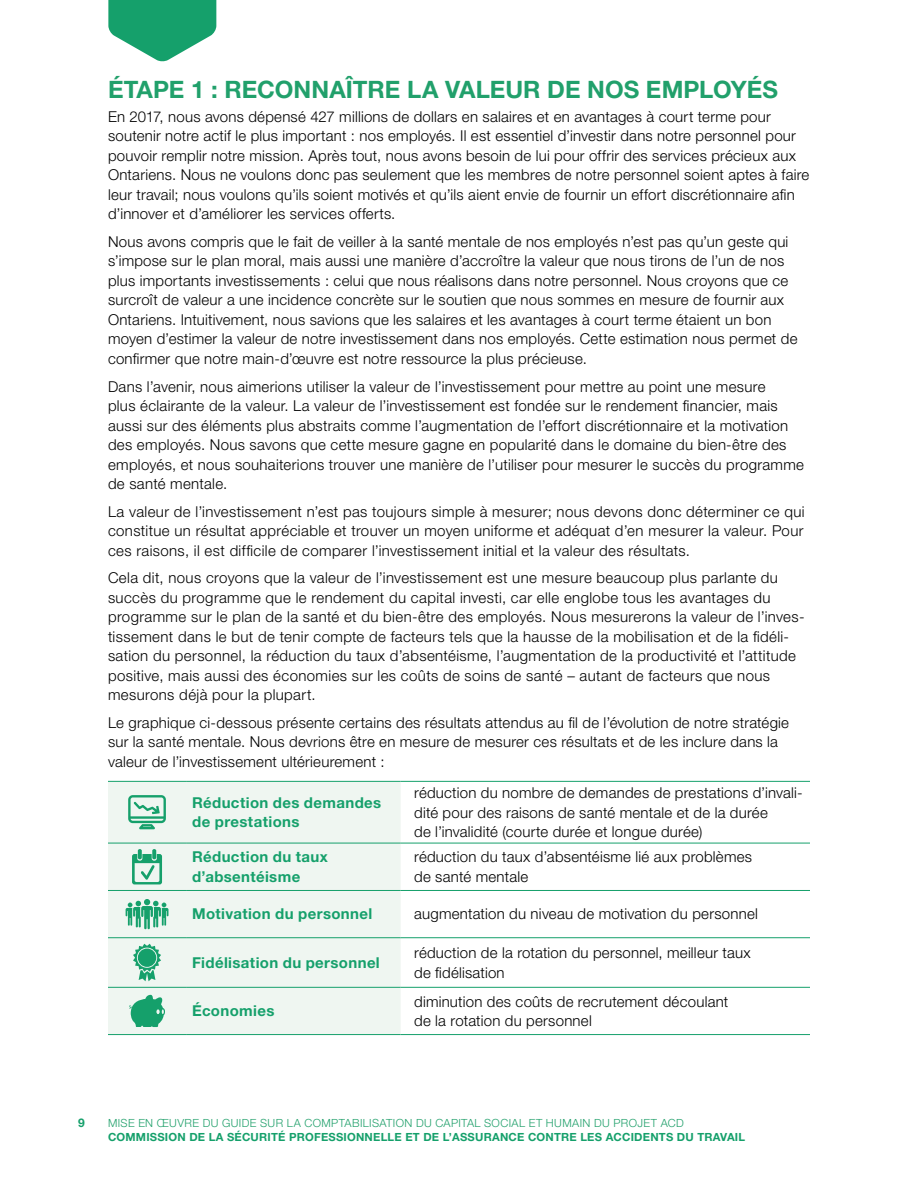
<style>
.page{position:relative;width:918px;height:1188px;background:#fff}
.page>*{position:absolute;margin:0;border:0;box-sizing:border-box;transform-origin:0 0}
.t1{font:700 24px "Helvetica Neue LT Std";color:#21a06b}
.t2{font:300 15px/19.5px "Helvetica Neue LT Std";letter-spacing:.02em;color:#000}
.t3{font:700 15px/19.5px "Helvetica Neue LT Std";letter-spacing:.025em;color:#15a06b}
.t4{font:700 12px "Helvetica Neue LT Std";color:#15a06b}
.t5{font:700 11.25px "Helvetica Neue LT Std";letter-spacing:.02em;color:#15a06b}
.t6{font:300 11.25px "Helvetica Neue LT Std";letter-spacing:.035em;color:#21a06b}
</style>
<div class="page">
<svg style="left:108px;top:0;width:108px;height:62px"></svg>
<div style="left:108px;top:782px;width:293px;height:252px;background:#eff6f1"></div>
<hr style="left:108px;top:843px;width:78px;height:1px;background:#15a06b">
<hr style="left:186px;top:843px;width:215px;height:1px;background:#15a06b">
<hr style="left:401px;top:843px;width:409px;height:1px;background:#15a06b">
<hr style="left:108px;top:890px;width:78px;height:1px;background:#15a06b">
<hr style="left:186px;top:890px;width:215px;height:1px;background:#15a06b">
<hr style="left:401px;top:890px;width:409px;height:1px;background:#15a06b">
<hr style="left:108px;top:937px;width:78px;height:1px;background:#15a06b">
<hr style="left:186px;top:937px;width:215px;height:1px;background:#15a06b">
<hr style="left:401px;top:937px;width:409px;height:1px;background:#15a06b">
<hr style="left:108px;top:987px;width:78px;height:1px;background:#15a06b">
<hr style="left:186px;top:987px;width:215px;height:1px;background:#15a06b">
<hr style="left:401px;top:987px;width:409px;height:1px;background:#15a06b">
<hr style="left:108px;top:1034px;width:78px;height:1px;background:#15a06b">
<hr style="left:186px;top:1034px;width:215px;height:1px;background:#15a06b">
<hr style="left:401px;top:1034px;width:409px;height:1px;background:#15a06b">
<hr style="left:108px;top:781px;width:78px;height:1px;background:#15a06b">
<hr style="left:186px;top:781px;width:215px;height:1px;background:#15a06b">
<hr style="left:401px;top:781px;width:409px;height:1px;background:#15a06b">
<svg style="left:128px;top:795px;width:38px;height:34px"></svg>
<svg style="left:132px;top:849px;width:30px;height:35px"></svg>
<svg style="left:126px;top:899px;width:42px;height:30px"></svg>
<svg style="left:133px;top:944px;width:28px;height:37px"></svg>
<svg style="left:129px;top:995px;width:36px;height:32px"></svg>
<h2 class="t1" style="left:108px;top:75px;width:672px">ÉTAPE 1 : RECONNAÎTRE LA VALEUR DE NOS EMPLOYÉS</h2>
<p class="t2" style="left:108px;top:106px;width:703px">En 2017, nous avons dépensé 427 millions de dollars en salaires et en avantages à court terme pour soutenir notre actif le plus important : nos employés. Il est essentiel d’investir dans notre personnel pour pouvoir remplir notre mission. Après tout, nous avons besoin de lui pour offrir des services précieux aux Ontariens. Nous ne voulons donc pas seulement que les membres de notre personnel soient aptes à faire leur travail; nous voulons qu’ils soient motivés et qu’ils aient envie de fournir un effort discrétionnaire afin d’innover et d’améliorer les services offerts.</p>
<p class="t2" style="left:108px;top:232px;width:691px">Nous avons compris que le fait de veiller à la santé mentale de nos employés n’est pas qu’un geste qui s’impose sur le plan moral, mais aussi une manière d’accroître la valeur que nous tirons de l’un de nos plus importants investissements : celui que nous réalisons dans notre personnel. Nous croyons que ce surcroît de valeur a une incidence concrète sur le soutien que nous sommes en mesure de fournir aux Ontariens. Intuitivement, nous savions que les salaires et les avantages à court terme étaient un bon moyen d’estimer la valeur de notre investissement dans nos employés. Cette estimation nous permet de confirmer que notre main-d’œuvre est notre ressource la plus précieuse.</p>
<p class="t2" style="left:108px;top:376px;width:697px">Dans l’avenir, nous aimerions utiliser la valeur de l’investissement pour mettre au point une mesure<br>plus éclairante de la valeur. La valeur de l’investissement est fondée sur le rendement financier, mais aussi sur des éléments plus abstraits comme l’augmentation de l’effort discrétionnaire et la motivation des employés. Nous savons que cette mesure gagne en popularité dans le domaine du bien-être des employés, et nous souhaiterions trouver une manière de l’utiliser pour mesurer le succès du programme de santé mentale.</p>
<p class="t2" style="left:108px;top:501px;width:698px;text-align:justify">La valeur de l’investissement n’est pas toujours simple à mesurer; nous devons donc déterminer ce qui constitue un résultat appréciable et trouver un moyen uniforme et adéquat d’en mesurer la valeur. Pour ces raisons, il est difficile de comparer l’investissement initial et la valeur des résultats.</p>
<p class="t2" style="left:108px;top:568px;width:698px">Cela dit, nous croyons que la valeur de l’investissement est une mesure beaucoup plus parlante du succès du programme que le rendement du capital investi, car elle englobe tous les avantages du programme sur le plan de la santé et du bien-être des employés. Nous mesurerons la valeur de l’inves&shy;tissement dans le but de tenir compte de facteurs tels que la hausse de la mobilisation et de la fidéli&shy;sation du personnel, la réduction du taux d’absentéisme, l’augmentation de la productivité et l’attitude positive, mais aussi des économies sur les coûts de soins de santé – autant de facteurs que nous mesurons déjà pour la plupart.</p>
<p class="t2" style="left:108px;top:712px;width:683px">Le graphique ci-dessous présente certains des résultats attendus au fil de l’évolution de notre stratégie sur la santé mentale. Nous devrions être en mesure de mesurer ces résultats et de les inclure dans la valeur de l’investissement ultérieurement :</p>
<p class="t3" style="left:192px;top:792px;width:191px">Réduction des demandes de prestations</p>
<p class="t2" style="left:414px;top:783px;width:390px">réduction du nombre de demandes de prestations d’invali&shy;dité pour des raisons de santé mentale et de la durée<br>de l’invalidité (courte durée et longue durée)</p>
<p class="t3" style="left:192px;top:847px;width:137px">Réduction du taux d’absentéisme</p>
<p class="t2" style="left:414px;top:847px;width:340px">réduction du taux d’absentéisme lié aux problèmes de santé mentale</p>
<p class="t3" style="left:192px;top:904px;width:182px">Motivation du personnel</p>
<p class="t2" style="left:414px;top:904px;width:345px">augmentation du niveau de motivation du personnel</p>
<p class="t3" style="left:192px;top:952px;width:189px">Fidélisation du personnel</p>
<p class="t2" style="left:414px;top:943px;width:338px">réduction de la rotation du personnel, meilleur taux de fidélisation</p>
<p class="t3" style="left:192px;top:1001px;width:84px">Économies</p>
<p class="t2" style="left:414px;top:991px;width:316px">diminution des coûts de recrutement découlant de la rotation du personnel</p>
<p class="t4" style="left:78px;top:1116px;width:8px">9</p>
<p class="t6" style="left:108px;top:1116px;width:577px">MISE EN ŒUVRE DU GUIDE SUR LA COMPTABILISATION DU CAPITAL SOCIAL ET HUMAIN DU PROJET ACD</p>
<p class="t5" style="left:108px;top:1130px;width:639px">COMMISSION DE LA SÉCURITÉ PROFESSIONNELLE ET DE L’ASSURANCE CONTRE LES ACCIDENTS DU TRAVAIL</p>
</div>
